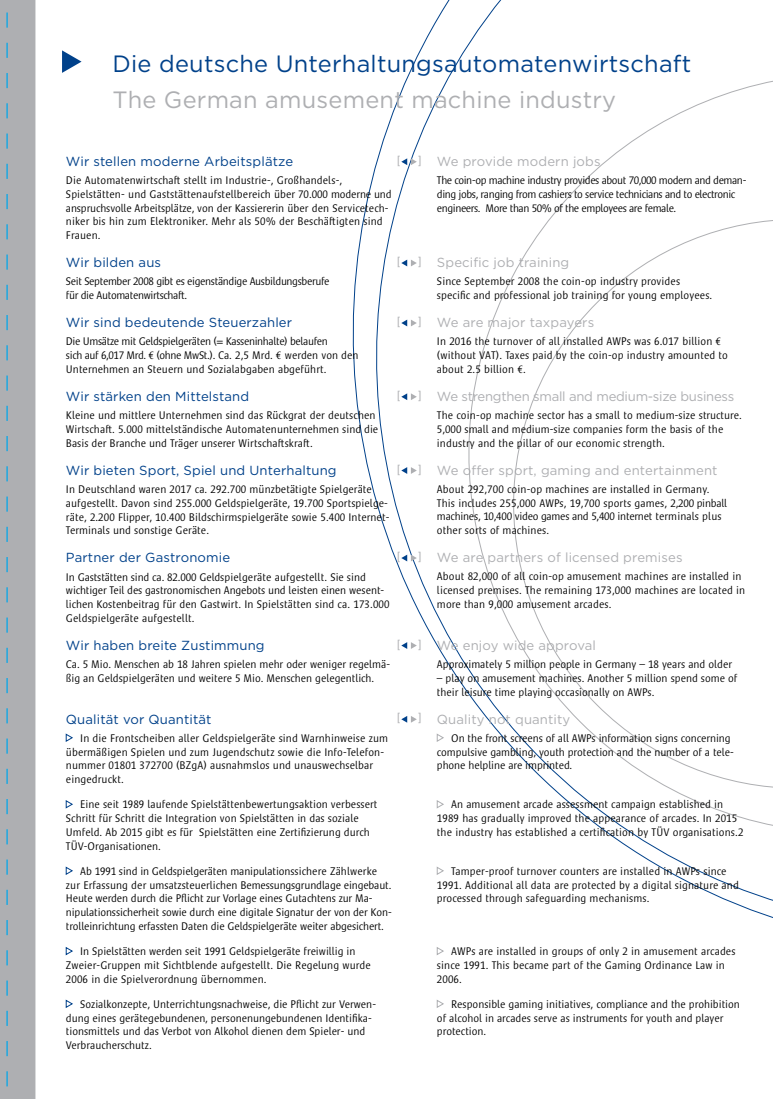
<style>
.page{position:relative;width:773px;height:1099px;background:#fff}
.page>*{position:absolute;margin:0;border:0;box-sizing:border-box;transform-origin:0 0}
.t1{font:23.5px "Gotham";letter-spacing:.01em;color:#00418a}
.t2{font:23.5px "Gotham";letter-spacing:.01em;color:#aeafb2}
.t3{font:13.12px "Gotham";letter-spacing:.01em;color:#00418a}
.t4{font:13.12px "Gotham";letter-spacing:.01em;color:#aeafb2}
.t5{font:13.12px "Gotham";letter-spacing:-.02em;color:#aeafb2}
.t6{font:300 11.88px "Satero Sans LT Pro";color:#aeafb2}
.t7{font:300 11.25px/13.8px "Satero Sans LT Pro";letter-spacing:.005em;color:#000}
.t8{font:300 11.25px/13.8px "Satero Sans LT Pro";letter-spacing:-.03em;color:#000}
.t9{font:300 11.25px/13.8px "Satero Sans LT Pro";letter-spacing:-.035em;color:#000}
.s1{font-family:"Satero Sans LT Pro";font-weight:300;font-size:11.88px}
</style>
<div class="page">
<svg style="left:352px;top:0;width:420px;height:918px"></svg>
<svg style="left:431px;top:36px;width:341px;height:834px"></svg>
<svg style="left:485px;top:191px;width:287px;height:625px"></svg>
<svg style="left:62px;top:50px;width:20px;height:23px"></svg>
<div style="left:0;top:0;width:35px;height:1098px;background:#aeafb2"></div>
<svg style="left:401px;top:158px;width:16px;height:7px"></svg>
<svg style="left:401px;top:259px;width:16px;height:7px"></svg>
<svg style="left:401px;top:319px;width:16px;height:7px"></svg>
<svg style="left:401px;top:393px;width:16px;height:7px"></svg>
<svg style="left:401px;top:467px;width:16px;height:7px"></svg>
<svg style="left:401px;top:554px;width:16px;height:7px"></svg>
<svg style="left:401px;top:642px;width:16px;height:7px"></svg>
<svg style="left:401px;top:716px;width:16px;height:6px"></svg>
<svg style="left:66px;top:733px;width:7px;height:9px"></svg>
<svg style="left:436px;top:733px;width:8px;height:9px"></svg>
<svg style="left:66px;top:800px;width:7px;height:8px"></svg>
<svg style="left:436px;top:800px;width:8px;height:8px"></svg>
<svg style="left:66px;top:866px;width:7px;height:9px"></svg>
<svg style="left:436px;top:866px;width:8px;height:9px"></svg>
<svg style="left:66px;top:947px;width:7px;height:8px"></svg>
<svg style="left:436px;top:947px;width:8px;height:8px"></svg>
<svg style="left:66px;top:999px;width:7px;height:9px"></svg>
<svg style="left:436px;top:1000px;width:8px;height:8px"></svg>
<svg style="left:6px;top:0;width:2px;height:1098px;background:#77acc3"></svg>
<h1 class="t1" style="left:112px;top:51px;width:580px">Die deutsche Unterhaltungsautomatenwirtschaft</h1>
<h1 class="t2" style="left:112px;top:87px;width:505px">The German amusement machine industry</h1>
<p class="t3" style="left:66px;top:154px;width:229px">Wir stellen moderne Arbeitsplätze</p>
<p class="t6" style="left:397px;top:154px;width:5px">[</p>
<p class="t4" style="left:418px;top:154px;width:184px"><span class="s1">]</span> We provide modern jobs</p>
<p class="t7" style="left:66px;top:173px;width:327px">Die Automatenwirtschaft stellt im Industrie-, Großhandels-, Spielstätten- und Gaststättenaufstellbereich über 70.000 moderne und anspruchsvolle Arbeitsplätze, von der Kassiererin über den Servicetech&shy;niker bis hin zum Elektroniker. Mehr als 50% der Beschäftigten sind Frauen.</p>
<p class="t9" style="left:437px;top:173px;width:311px">The coin-op machine industry provides about 70,000 modern and deman&shy;ding jobs, ranging from cashiers to service technicians and to electronic engineers. More than 50% of the employees are female.</p>
<p class="t3" style="left:66px;top:255px;width:97px">Wir bilden aus</p>
<p class="t6" style="left:397px;top:255px;width:5px">[</p>
<p class="t4" style="left:418px;top:255px;width:152px"><span class="s1">]</span> Specific job training</p>
<p class="t8" style="left:66px;top:275px;width:265px">Seit September 2008 gibt es eigenständige Ausbildungsberufe für die Automatenwirtschaft.</p>
<p class="t7" style="left:437px;top:275px;width:277px">Since September 2008 the coin-op industry provides specific and professional job training for young employees.</p>
<p class="t3" style="left:66px;top:315px;width:228px">Wir sind bedeutende Steuerzahler</p>
<p class="t6" style="left:397px;top:315px;width:5px">[</p>
<p class="t4" style="left:418px;top:315px;width:177px"><span class="s1">]</span> We are major taxpayers</p>
<p class="t8" style="left:66px;top:335px;width:294px">Die Umsätze mit Geldspielgeräten (= Kasseninhalte) belaufen<br>sich auf 6,017 Mrd. € (ohne MwSt.). Ca. 2,5 Mrd. € werden von den<br>Unternehmen an Steuern und Sozialabgaben abgeführt.</p>
<p class="t7" style="left:437px;top:335px;width:292px">In 2016 the turnover of all installed AWPs was 6.017 billion € (without VAT). Taxes paid by the coin-op industry amounted to about 2.5 billion €.</p>
<p class="t3" style="left:66px;top:389px;width:185px">Wir stärken den Mittelstand</p>
<p class="t6" style="left:397px;top:389px;width:5px">[</p>
<p class="t5" style="left:418px;top:389px;width:317px"><span class="s1">]</span> We strengthen small and medium-size business</p>
<p class="t7" style="left:66px;top:408px;width:314px">Kleine und mittlere Unternehmen sind das Rückgrat der deutschen<br>Wirtschaft. 5.000 mittelständische Automatenunternehmen sind die<br>Basis der Branche und Träger unserer Wirtschaftskraft.</p>
<p class="t7" style="left:437px;top:408px;width:306px">The coin-op machine sector has a small to medium-size structure.<br>5,000 small and medium-size companies form the basis of the industry and the pillar of our economic strength.</p>
<p class="t3" style="left:66px;top:463px;width:272px">Wir bieten Sport, Spiel und Unterhaltung</p>
<p class="t6" style="left:397px;top:463px;width:5px">[</p>
<p class="t4" style="left:418px;top:463px;width:301px"><span class="s1">]</span> We offer sport, gaming and entertainment</p>
<p class="t7" style="left:66px;top:482px;width:325px">In Deutschland waren 2017 ca. 292.700 münzbetätigte Spielgeräte aufgestellt. Davon sind 255.000 Geldspielgeräte, 19.700 Sportspielge&shy;räte, 2.200 Flipper, 10.400 Bildschirmspielgeräte sowie 5.400 Internet-Terminals und sonstige Geräte.</p>
<p class="t7" style="left:437px;top:482px;width:291px">About 292,700 coin-op machines are installed in Germany.<br>This includes 255,000 AWPs, 19,700 sports games, 2,200 pinball machines, 10,400 video games and 5,400 internet terminals plus other sorts of machines.</p>
<p class="t3" style="left:66px;top:550px;width:166px">Partner der Gastronomie</p>
<p class="t6" style="left:397px;top:550px;width:5px">[</p>
<p class="t4" style="left:418px;top:550px;width:266px"><span class="s1">]</span> We are partners of licensed premises</p>
<p class="t7" style="left:66px;top:569px;width:325px">In Gaststätten sind ca. 82.000 Geldspielgeräte aufgestellt. Sie sind wichtiger Teil des gastronomischen Angebots und leisten einen wesent&shy;lichen Kostenbeitrag für den Gastwirt. In Spielstätten sind ca. 173.000<br>Geldspielgeräte aufgestellt.</p>
<p class="t7" style="left:437px;top:569px;width:310px">About 82,000 of all coin-op amusement machines are installed in licensed premises. The remaining 173,000 machines are located in more than 9,000 amusement arcades.</p>
<p class="t3" style="left:66px;top:638px;width:200px">Wir haben breite Zustimmung</p>
<p class="t6" style="left:397px;top:637px;width:5px">[</p>
<p class="t4" style="left:418px;top:638px;width:179px"><span class="s1">]</span> We enjoy wide approval</p>
<p class="t7" style="left:66px;top:657px;width:325px">Ca. 5 Mio. Menschen ab 18 Jahren spielen mehr oder weniger regelmä&shy;ßig an Geldspielgeräten und weitere 5 Mio. Menschen gelegentlich.</p>
<p class="t7" style="left:437px;top:657px;width:296px">Approximately 5 million people in Germany – 18 years and older</p>
<p class="t7" style="left:437px;top:671px;width:302px">– play on amusement machines. Another 5 million spend some of their leisure time playing occasionally on AWPs.</p>
<p class="t3" style="left:66px;top:711px;width:147px">Qualität vor Quantität</p>
<p class="t6" style="left:397px;top:711px;width:5px">[</p>
<p class="t4" style="left:418px;top:711px;width:153px"><span class="s1">]</span> Quality not quantity</p>
<p class="t7" style="left:66px;top:731px;width:323px;text-indent:14px">In die Frontscheiben aller Geldspielgeräte sind Warnhinweise zum übermäßigen Spielen und zum Jugendschutz sowie die Info-Telefon&shy;nummer 01801 372700 (BZgA) ausnahmslos und unauswechselbar eingedruckt.</p>
<p class="t7" style="left:437px;top:731px;width:298px;text-indent:14px">On the front screens of all AWPs information signs concerning compulsive gambling, youth protection and the number of a tele&shy;phone helpline are imprinted.</p>
<p class="t7" style="left:66px;top:797px;width:313px;text-indent:14px">Eine seit 1989 laufende Spielstättenbewertungsaktion verbessert Schritt für Schritt die Integration von Spielstätten in das soziale Umfeld. Ab 2015 gibt es für Spielstätten eine Zertifizierung durch TÜV-Organisationen.</p>
<p class="t7" style="left:437px;top:797px;width:308px;text-align:center">An amusement arcade assessment campaign established in<br>1989 has gradually improved the appearance of arcades. In 2015 the industry has established a certification by TÜV organisations.2</p>
<p class="t7" style="left:66px;top:864px;width:327px;text-indent:14px">Ab 1991 sind in Geldspielgeräten manipulationssichere Zählwerke zur Erfassung der umsatzsteuerlichen Bemessungsgrundlage eingebaut.<br>Heute werden durch die Pflicht zur Vorlage eines Gutachtens zur Ma&shy;nipulationssicherheit sowie durch eine digitale Signatur der von der Kon&shy;trolleinrichtung erfassten Daten die Geldspielgeräte weiter abgesichert.</p>
<p class="t7" style="left:437px;top:864px;width:303px;text-indent:14px">Tamper-proof turnover counters are installed in AWPs since<br>1991. Additional all data are protected by a digital signature and processed through safeguarding mechanisms.</p>
<p class="t7" style="left:66px;top:944px;width:306px;text-indent:14px">In Spielstätten werden seit 1991 Geldspielgeräte freiwillig in<br>Zweier-Gruppen mit Sichtblende aufgestellt. Die Regelung wurde<br>2006 in die Spielverordnung übernommen.</p>
<p class="t7" style="left:437px;top:944px;width:300px;text-indent:14px">AWPs are installed in groups of only 2 in amusement arcades since 1991. This became part of the Gaming Ordinance Law in<br>2006.</p>
<p class="t7" style="left:66px;top:997px;width:312px;text-indent:14px">Sozialkonzepte, Unterrichtungsnachweise, die Pflicht zur Verwen&shy;dung eines gerätegebundenen, personenungebundenen Identifika&shy;tionsmittels und das Verbot von Alkohol dienen dem Spieler- und Verbraucherschutz.</p>
<p class="t7" style="left:437px;top:997px;width:304px;text-indent:14px">Responsible gaming initiatives, compliance and the prohibition of alcohol in arcades serve as instruments for youth and player protection.</p>
</div>
